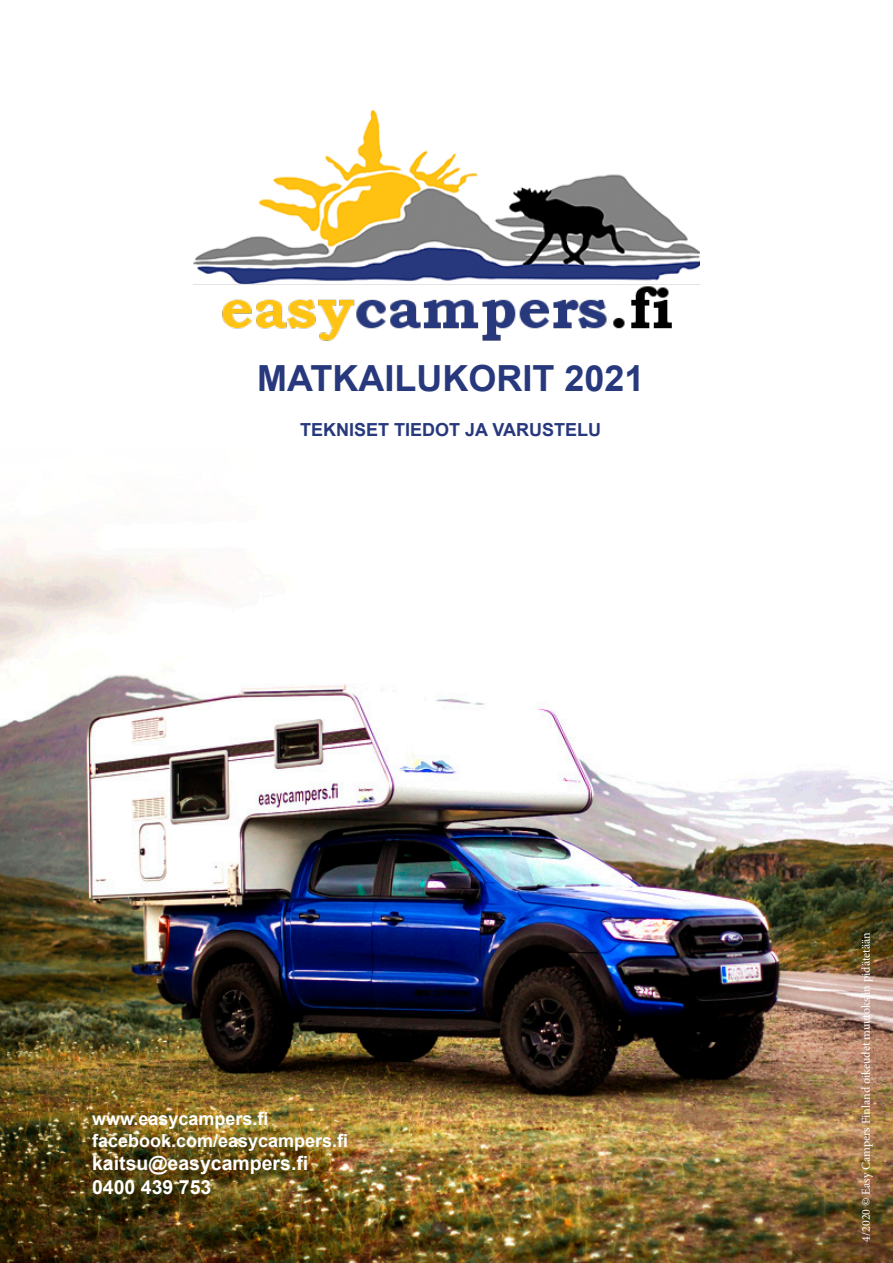
<style>
.page{position:relative;width:893px;height:1263px;background:#fff}
.page>*{position:absolute;margin:0;border:0;box-sizing:border-box;transform-origin:0 0}
.t1{font:700 36px "Arial";color:#27387c}
.t2{font:700 19.5px "Arial";color:#fff}
.t3{font:700 18px "Arial";color:#fff}
.t4{font:700 18px "Arial";color:#27387c}
.t5{font:12px "Minion Pro";color:#fff}
</style>
<div class="page">
<img style="left:0;top:609px;width:893px;height:654px">
<img style="left:193px;top:111px;width:507px;height:230px">
<p class="t1" style="left:257px;top:354px;width:389px">MATKAILUKORIT 2021</p>
<p class="t4" style="left:300px;top:417px;width:303px">TEKNISET TIEDOT JA VARUSTELU</p>
<p class="t3" style="left:92px;top:1107px;width:178px">www.easycampers.fi</p>
<p class="t3" style="left:92px;top:1128px;width:258px">facebook.com/easycampers.fi</p>
<p class="t2" style="left:92px;top:1150px;width:218px">kaitsu@easycampers.fi</p>
<p class="t2" style="left:92px;top:1174px;width:121px">0400 439 753</p>
<p class="t5" style="left:858px;top:1242px;width:311px;rotate:-90deg">4/2020 © Easy Campers Finland oikeudet muutoksiin pidätetään</p>
</div>
